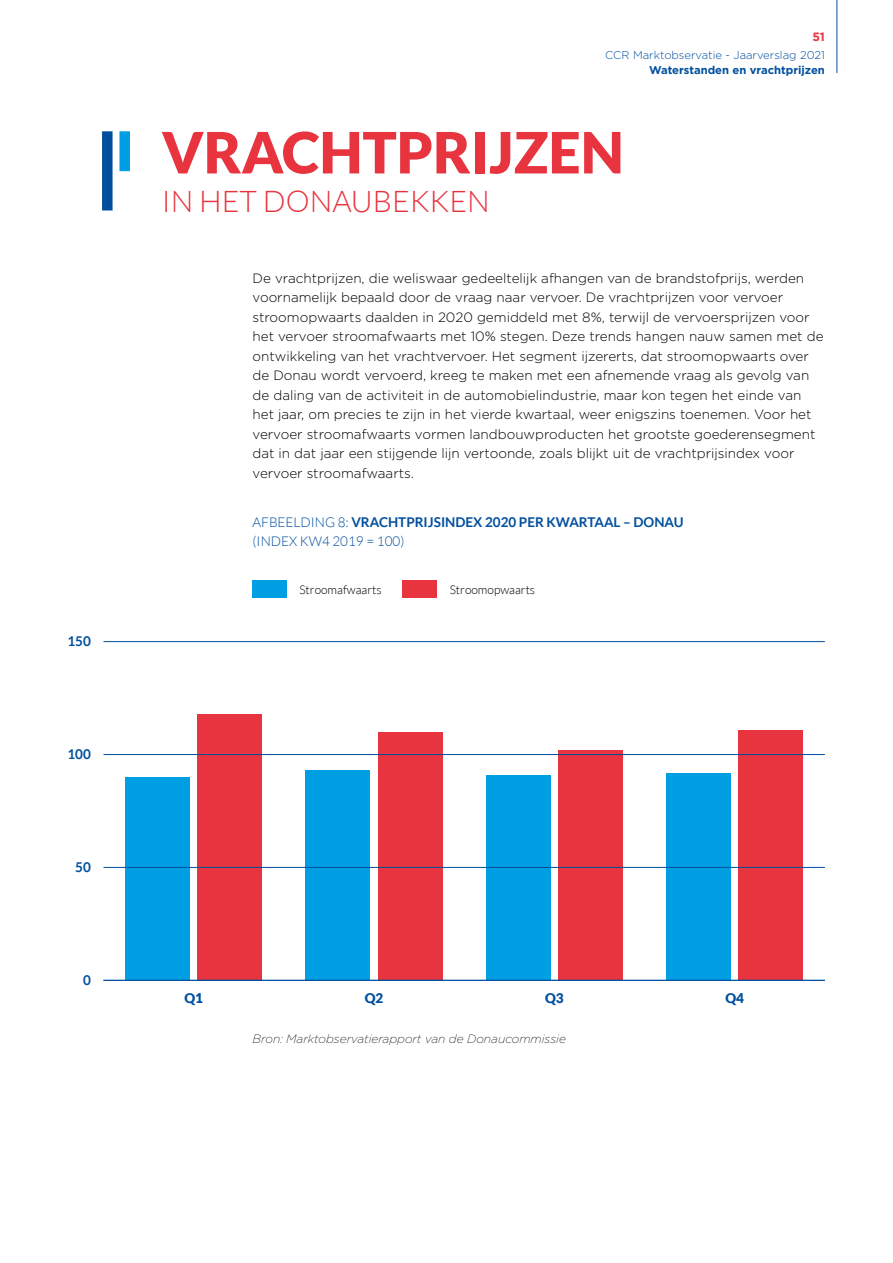
<style>
.page{position:relative;width:893px;height:1263px;background:#fff}
.page>*{position:absolute;margin:0;border:0;box-sizing:border-box;transform-origin:0 0}
.t1{font:900 57px "Lato";color:#e7343f}
.t2{font:300 30px "Lato";color:#e7343f}
.t3{font:300 13.5px/19.5px "Gotham";color:#000}
.t4{font:700 13.5px/19.5px "Lato";color:#004f9f}
.t5{font:900 13.5px "Lato";color:#004f9f}
.t6{font:italic 200 12px "Gotham";color:#000}
.t7{font:300 12px "Lato";color:#000}
.t8{font:700 12px "Gotham";color:#e7343f}
.t9{font:300 11.25px "Gotham";color:#004f9f}
.t10{font:700 11.25px "Gotham";color:#004f9f}
.s1{font-weight:300}
</style>
<div class="page">
<hr style="left:836px;top:0;width:1px;height:73px;background:#004f9f">
<div style="left:102px;top:131px;width:11px;height:79px;background:#004f9f"></div>
<div style="left:119px;top:131px;width:11px;height:40px;background:#009fe3"></div>
<div style="left:197px;top:714px;width:65px;height:266px;background:#e7343f"></div>
<div style="left:378px;top:733px;width:65px;height:247px;background:#e7343f"></div>
<div style="left:558px;top:750px;width:65px;height:230px;background:#e7343f"></div>
<div style="left:738px;top:730px;width:65px;height:250px;background:#e7343f"></div>
<div style="left:125px;top:777px;width:65px;height:203px;background:#009fe3"></div>
<div style="left:305px;top:770px;width:65px;height:210px;background:#009fe3"></div>
<div style="left:486px;top:775px;width:65px;height:205px;background:#009fe3"></div>
<div style="left:666px;top:773px;width:65px;height:207px;background:#009fe3"></div>
<hr style="left:103px;top:980px;width:722px;height:1px;background:#004f9f">
<hr style="left:103px;top:867px;width:722px;height:1px;background:#004f9f">
<hr style="left:103px;top:754px;width:722px;height:1px;background:#004f9f">
<hr style="left:103px;top:641px;width:722px;height:1px;background:#004f9f">
<div style="left:253px;top:580px;width:34px;height:17px;background:#009fe3"></div>
<div style="left:403px;top:580px;width:34px;height:17px;background:#e7343f"></div>
<p class="t4" style="left:67px;top:631px;width:25px">150</p>
<p class="t4" style="left:67px;top:744px;width:25px">100</p>
<p class="t4" style="left:75px;top:857px;width:17px">50</p>
<p class="t4" style="left:83px;top:970px;width:9px">0</p>
<p class="t8" style="left:812px;top:29px;width:14px">51</p>
<p class="t9" style="left:605px;top:48px;width:221px">CCR Marktobservatie - Jaarverslag 2021</p>
<p class="t10" style="left:649px;top:62px;width:177px">Waterstanden en vrachtprijzen</p>
<h1 class="t1" style="left:162px;top:119px;width:463px">VRACHTPRIJZEN</h1>
<h2 class="t2" style="left:162px;top:186px;width:330px">IN HET DONAUBEKKEN</h2>
<p class="t3" style="left:253px;top:268px;width:572px">De vrachtprijzen, die weliswaar gedeeltelijk afhangen van de brandstofprijs, werden voornamelijk bepaald door de vraag naar vervoer. De vrachtprijzen voor vervoer stroomopwaarts daalden in 2020 gemiddeld met 8%, terwijl de vervoersprijzen voor het vervoer stroomafwaarts met 10% stegen. Deze trends hangen nauw samen met de ontwikkeling van het vrachtvervoer. Het segment ijzererts, dat stroomopwaarts over de Donau wordt vervoerd, kreeg te maken met een afnemende vraag als gevolg van de daling van de activiteit in de automobielindustrie, maar kon tegen het einde van het jaar, om precies te zijn in het vierde kwartaal, weer enigszins toenemen. Voor het vervoer stroomafwaarts vormen landbouwproducten het grootste goederensegment dat in dat jaar een stijgende lijn vertoonde, zoals blijkt uit de vrachtprijsindex voor vervoer stroomafwaarts.</p>
<p class="t4" style="left:253px;top:512px;width:433px"><span class="s1">AFBEELDING 8:</span> VRACHTPRIJSINDEX 2020 PER KWARTAAL – DONAU <span class="s1">(INDEX KW4 2019 = 100)</span></p>
<p class="t7" style="left:299px;top:583px;width:84px">Stroomafwaarts</p>
<p class="t7" style="left:450px;top:583px;width:87px">Stroomopwaarts</p>
<p class="t5" style="left:184px;top:990px;width:20px">Q1</p>
<p class="t5" style="left:365px;top:990px;width:20px">Q2</p>
<p class="t5" style="left:545px;top:990px;width:20px">Q3</p>
<p class="t5" style="left:725px;top:990px;width:20px">Q4</p>
<p class="t6" style="left:253px;top:1031px;width:315px">Bron: Marktobservatierapport van de Donaucommissie</p>
</div>
